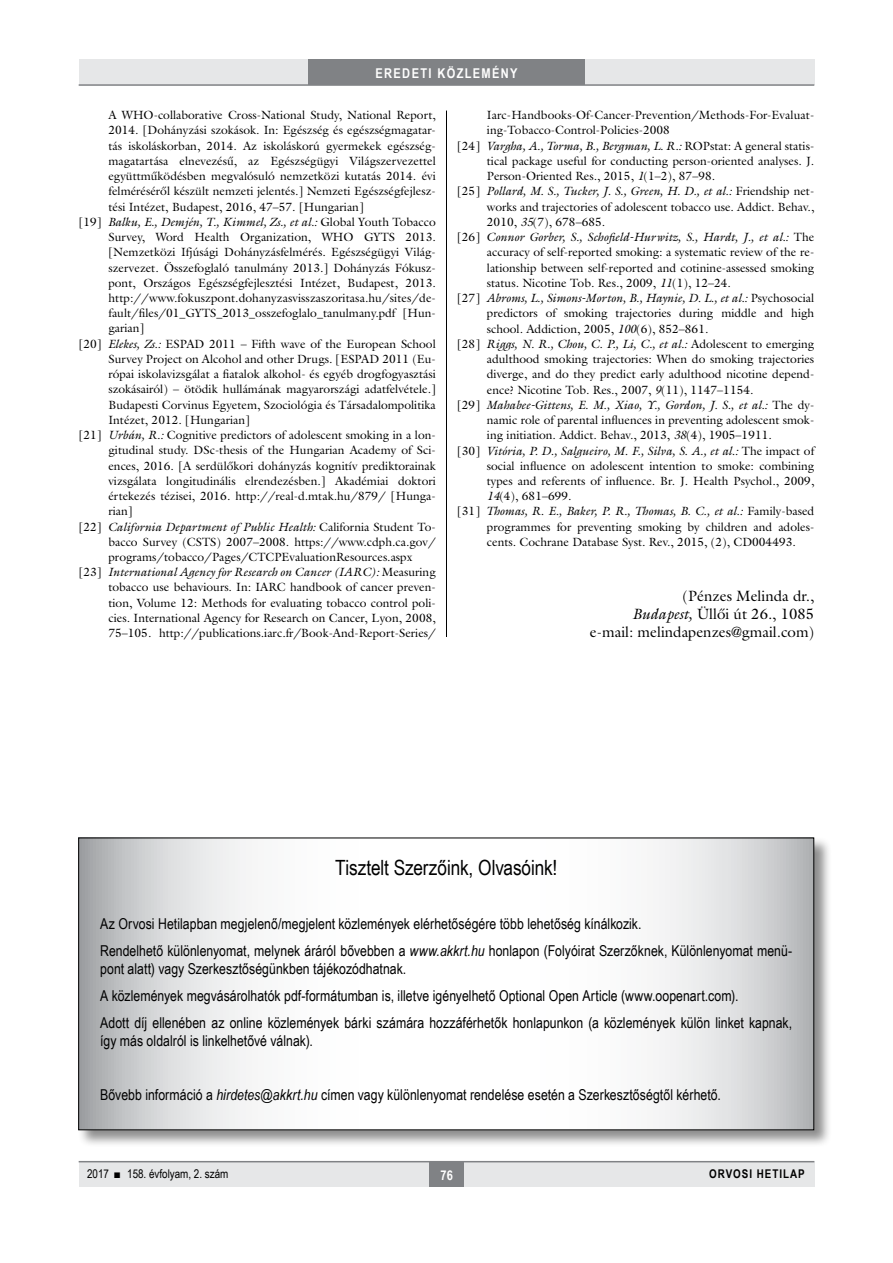
<style>
.page{position:relative;width:893px;height:1263px;background:#fff}
.page>*{position:absolute;margin:0;border:0;box-sizing:border-box;transform-origin:0 0}
.t1{font:21px "Arial Narrow";letter-spacing:-.005em;color:#000}
.t2{font:15px/18px "Arial Narrow";color:#000}
.irodalom_szerzo{font:15px "Galliard Reg";color:#000}
.t3{font:700 13.5px "Arial Narrow";letter-spacing:.1em;color:#fff}
.t4{font:12px/15.3px "Galliard Reg";color:#000;text-align:justify}
.t5{font:12px "Arial Narrow";color:#000}
.t6{font:700 12px "Arial Narrow";letter-spacing:.08em;color:#000}
.s1{font-style:italic}
</style>
<div class="page">
<div style="left:79px;top:1161px;width:735px;height:25px;background:#e6e7e8"></div>
<hr style="left:79px;top:1161px;width:735px;height:1px;background:#808285">
<div style="left:430px;top:1161px;width:34px;height:25px;background:#808285"></div>
<div style="left:79px;top:60px;width:735px;height:25px;background:#e6e7e8"></div>
<div style="left:308px;top:60px;width:277px;height:25px;background:#808285"></div>
<hr style="left:79px;top:84px;width:735px;height:2px;background:#808285">
<hr style="left:446px;top:111px;width:1px;height:1026px;background:#000">
<div style="left:79px;top:637px;width:735px;height:500px;background:#fff"></div>
<div style="left:78px;top:837px;width:754px;height:311px;background:#000;opacity:.45"></div>
<svg style="left:80px;top:840px;width:732px;height:288px"></svg>
<p class="t3" style="left:375px;top:63px;width:144px">EREDETI KÖZLEMÉNY</p>
<p class="t4" style="left:108px;top:107px;width:329px;text-align:left">A WHO-collaborative Cross-National Study, National Report, 2014. [Dohányzási szokások. In: Egészség és egészségmagatar&shy;tás iskoláskorban, 2014. Az iskoláskorú gyermekek egészség&shy;magatartása elnevezésű, az Egészségügyi Világszervezettel együttműködésben megvalósuló nemzetközi kutatás 2014. évi felméréséről készült nemzeti jelentés.] Nemzeti Egészségfejlesz&shy;tési Intézet, Budapest, 2016, 47–57. [Hungarian]</p>
<p class="t4" style="left:108px;top:214px;width:329px;text-align:left;text-indent:-30px">[19] <span class="s1">Balku, E., Demjén, T., Kimmel, Zs., et al.:</span> Global Youth Tobacco Survey, Word Health Organization, WHO GYTS 2013. [Nemzetközi Ifjúsági Dohányzásfelmérés. Egészségügyi Világ&shy;szervezet. Összefoglaló tanulmány 2013.] Dohányzás Fókusz&shy;pont, Országos Egészségfejlesztési Intézet, Budapest, 2013. http://www.fokuszpont.dohanyzasvisszaszoritasa.hu/sites/de&shy;fault/files/01_GYTS_2013_osszefoglalo_tanulmany.pdf [Hun&shy;garian]</p>
<p class="t4" style="left:108px;top:336px;width:329px;text-indent:-30px">[20] <span class="s1">Elekes, Zs.:</span> ESPAD 2011 – Fifth wave of the European School Survey Project on Alcohol and other Drugs. [ESPAD 2011 (Eu&shy;rópai iskolavizsgálat a fiatalok alkohol- és egyéb drogfogyasztási szokásairól) – ötödik hullámának magyarországi adatfelvétele.] Budapesti Corvinus Egyetem, Szociológia és Társadalompolitika Intézet, 2012. [Hungarian]</p>
<p class="t4" style="left:108px;top:427px;width:329px;text-align:left;text-indent:-30px">[21] <span class="s1">Urbán, R.:</span> Cognitive predictors of adolescent smoking in a lon&shy;gitudinal study. DSc-thesis of the Hungarian Academy of Sci&shy;ences, 2016. [A serdülőkori dohányzás kognitív prediktorainak vizsgálata longitudinális elrendezésben.] Akadémiai doktori értekezés tézisei, 2016. http://real-d.mtak.hu/879/ [Hunga&shy;rian]</p>
<p class="t4" style="left:108px;top:519px;width:329px;text-indent:-30px">[22] <span class="s1">California Department of Public Health:</span> California Student To&shy;bacco Survey (CSTS) 2007–2008. https://www.cdph.ca.gov/ programs/tobacco/Pages/CTCPEvaluationResources.aspx</p>
<p class="t4" style="left:108px;top:564px;width:329px;text-indent:-30px">[23] <span class="s1">International Agency for Research on Cancer (IARC):</span> Measuring tobacco use behaviours. In: IARC handbook of cancer preven&shy;tion, Volume 12: Methods for evaluating tobacco control poli&shy;cies. International Agency for Research on Cancer, Lyon, 2008, 75–105. http://publications.iarc.fr/Book-And-Report-Series/</p>
<p class="t4" style="left:487px;top:107px;width:329px">Iarc-Handbooks-Of-Cancer-Prevention/Methods-For-Evaluat&shy;ing-Tobacco-Control-Policies-2008</p>
<p class="t4" style="left:487px;top:138px;width:329px;text-indent:-30px">[24] <span class="s1">Vargha, A., Torma, B., Bergman, L. R.:</span> ROPstat: A general statis&shy;tical package useful for conducting person-oriented analyses. J.<br>Person-Oriented Res., 2015, <span class="s1">1</span>(1–2), 87–98.</p>
<p class="t4" style="left:487px;top:183px;width:329px;text-indent:-30px">[25] <span class="s1">Pollard, M. S., Tucker, J. S., Green, H. D., et al.:</span> Friendship net&shy;works and trajectories of adolescent tobacco use. Addict. Behav., 2010, <span class="s1">35</span>(7), 678–685.</p>
<p class="t4" style="left:487px;top:229px;width:329px;text-indent:-30px">[26] <span class="s1">Connor Gorber, S., Schofield-Hurwitz, S., Hardt, J., et al.:</span> The accuracy of self-reported smoking: a systematic review of the re&shy;lationship between self-reported and cotinine-assessed smoking status. Nicotine Tob. Res., 2009, <span class="s1">11</span>(1), 12–24.</p>
<p class="t4" style="left:487px;top:290px;width:329px;text-indent:-30px">[27] <span class="s1">Abroms, L., Simons-Morton, B., Haynie, D. L., et al.:</span> Psychosocial predictors of smoking trajectories during middle and high school. Addiction, 2005, <span class="s1">100</span>(6), 852–861.</p>
<p class="t4" style="left:487px;top:336px;width:329px;text-indent:-30px">[28] <span class="s1">Riggs, N. R., Chou, C. P., Li, C., et al.:</span> Adolescent to emerging adulthood smoking trajectories: When do smoking trajectories diverge, and do they predict early adulthood nicotine depend&shy;ence? Nicotine Tob. Res., 2007, <span class="s1">9</span>(11), 1147–1154.</p>
<p class="t4" style="left:487px;top:397px;width:329px;text-indent:-30px">[29] <span class="s1">Mahabee-Gittens, E. M., Xiao, Y., Gordon, J. S., et al.:</span> The dy&shy;namic role of parental influences in preventing adolescent smok&shy;ing initiation. Addict. Behav., 2013, <span class="s1">38</span>(4), 1905–1911.</p>
<p class="t4" style="left:487px;top:443px;width:329px;text-indent:-30px">[30] <span class="s1">Vitória, P. D., Salgueiro, M. F., Silva, S. A., et al.:</span> The impact of social influence on adolescent intention to smoke: combining types and referents of influence. Br. J. Health Psychol., 2009, <span class="s1">14</span>(4), 681–699.</p>
<p class="t4" style="left:487px;top:504px;width:329px;text-indent:-30px">[31] <span class="s1">Thomas, R. E., Baker, P. R., Thomas, B. C., et al.:</span> Family-based programmes for preventing smoking by children and adoles&shy;cents. Cochrane Database Syst. Rev., 2015, (2), CD004493.</p>
<p class="irodalom_szerzo" style="left:683px;top:586px;width:133px">(Pénzes Melinda dr.,</p>
<p class="irodalom_szerzo" style="left:632px;top:604px;width:184px"><span class="s1">Budapest,</span> Üllői út 26., 1085</p>
<p class="irodalom_szerzo" style="left:590px;top:623px;width:226px">e-mail: melindapenzes@gmail.com)</p>
<p class="t1" style="left:335px;top:852px;width:224px">Tisztelt Szerzőink, Olvasóink!</p>
<p class="t2" style="left:100px;top:914px;width:543px">Az Orvosi Hetilapban megjelenő/megjelent közlemények elérhetőségére több lehetőség kínálkozik.</p>
<p class="t2" style="left:100px;top:941px;width:693px">Rendelhető különlenyomat, melynek áráról bővebben a <span class="s1">www.akkrt.hu</span> honlapon (Folyóirat Szerzőknek, Különlenyomat menü&shy;pont alatt) vagy Szerkesztőségünkben tájékozódhatnak.</p>
<p class="t2" style="left:100px;top:986px;width:640px">A közlemények megvásárolhatók pdf-formátumban is, illetve igényelhető Optional Open Article (www.oopenart.com).</p>
<p class="t2" style="left:100px;top:1013px;width:694px">Adott díj ellenében az online közlemények bárki számára hozzáférhetők honlapunkon (a közlemények külön linket kapnak, így más oldalról is linkelhetővé válnak).</p>
<p class="t2" style="left:100px;top:1085px;width:622px">Bővebb információ a <span class="s1">hirdetes@akkrt.hu</span> címen vagy különlenyomat rendelése esetén a Szerkesztőségtől kérhető.</p>
<p class="t5" style="left:87px;top:1165px;width:143px">2017 ■ 158. évfolyam, 2. szám</p>
<p class="t3" style="left:441px;top:1165px;width:14px">76</p>
<p class="t6" style="left:709px;top:1165px;width:97px">ORVOSI HETILAP</p>
</div>
